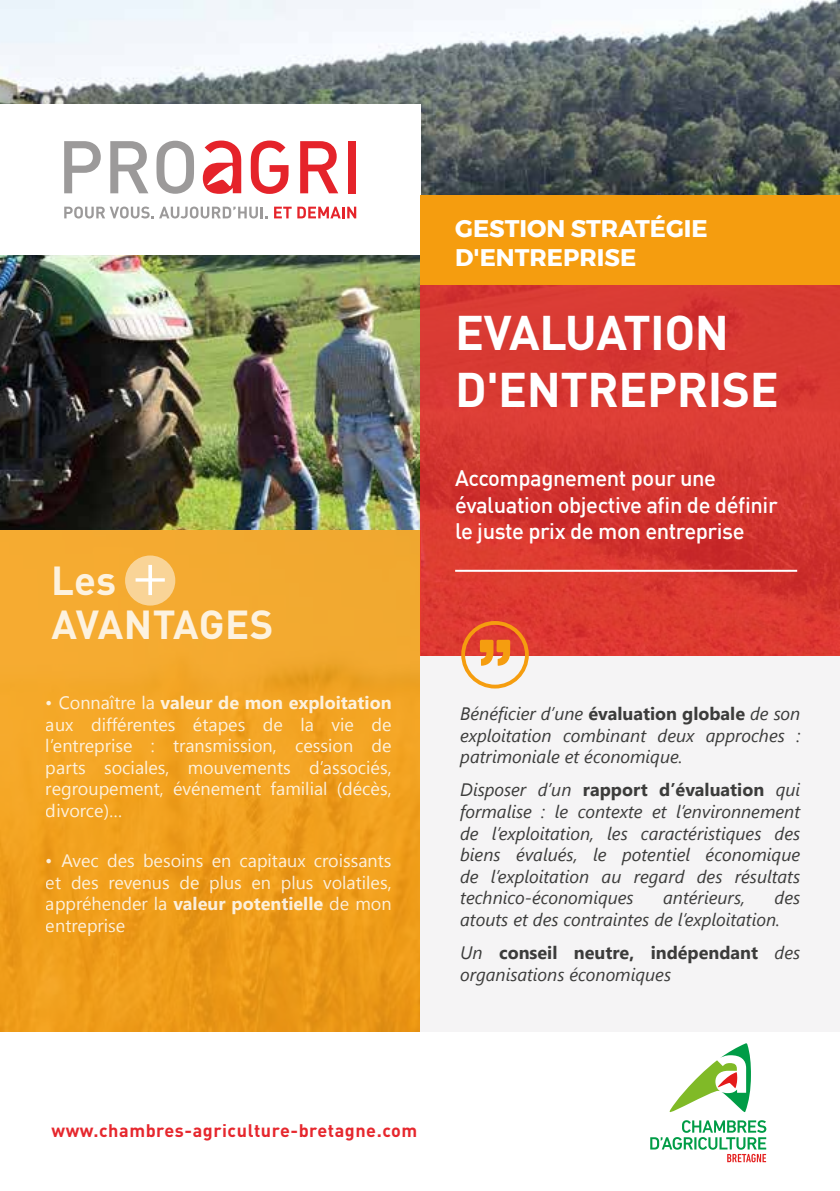
<style>
.page{position:relative;width:840px;height:1191px;background:#fff}
.page>*{position:absolute;margin:0;border:0;box-sizing:border-box;transform-origin:0 0}
.t1{font:56.6px "Myriad Pro";color:#fff}
.t2{font:700 48px/57.6px "DIN Pro";letter-spacing:-.01em;color:#fff}
.t3{font:700 40px/44px "DIN Pro";color:#fff}
.t4{font:700 24px/28.8px "Montserrat";color:#fff}
.t5{font:500 22px/26.4px "DIN";letter-spacing:-.02em;color:#fff}
.t6{font:italic 18px/21.6px "Segoe UI";color:#3c3c3b;text-align:justify}
.t7{font:18px/21.6px "Segoe UI";color:#fff;text-align:justify}
.t8{font:700 18px "DIN Pro";letter-spacing:.03em;color:#e6272d}
.s1{font-weight:700}
.s2{font-weight:700;font-style:normal}
</style>
<div class="page">
<img style="left:0;top:0;width:839px;height:530px">
<div style="left:0;top:104px;width:420px;height:151px;background:#fff"></div>
<div style="left:0;top:530px;width:420px;height:501px;background:linear-gradient(to bottom,#f5ad33,#ed9813)"></div>
<div style="left:420px;top:656px;width:419px;height:375px;background:#f5f4f5"></div>
<svg style="left:250px;top:141px;width:38px;height:53px"></svg>
<svg style="left:64px;top:206px;width:203px;height:12px"></svg>
<svg style="left:274px;top:207px;width:17px;height:11px"></svg>
<svg style="left:297px;top:207px;width:59px;height:11px"></svg>
<svg style="left:64px;top:141px;width:37px;height:52px"></svg>
<svg style="left:110px;top:141px;width:38px;height:52px"></svg>
<svg style="left:156px;top:141px;width:38px;height:53px"></svg>
<svg style="left:300px;top:141px;width:38px;height:52px"></svg>
<div style="left:348px;top:141px;width:8px;height:52px;background:#e5232a"></div>
<svg style="left:203px;top:141px;width:38px;height:53px"></svg>
<svg style="left:669px;top:1043px;width:81px;height:69px"></svg>
<svg style="left:650px;top:1120px;width:116px;height:42px"></svg>
<div style="left:125px;top:555px;width:50px;height:50px;background:#f9d497;border-radius:50%"></div>
<svg style="left:420px;top:285px;width:419px;height:371px;fill:#d83932"></svg>
<hr style="left:455px;top:570px;width:341px;height:2px;background:#fff">
<div style="left:420px;top:195px;width:419px;height:90px;background:#f59d0f"></div>
<div style="left:461px;top:621px;width:67px;height:67px;border:4px solid #f59d0f;border-radius:50%"></div>
<svg style="left:479px;top:639px;width:31px;height:27px"></svg>
<h1 class="t1" style="left:133px;top:541px;width:35px">+</h1>
<h3 class="t3" style="left:51px;top:554px;width:223px">Les<br>AVANTAGES</h3>
<p class="t7" style="left:46px;top:691px;width:347px">• Connaître la <span class="s1">valeur de mon exploitation </span>aux différentes étapes de la vie de l’entreprise : transmission, cession de parts sociales, mouvements d’associés, regroupement, événement familial (décès, divorce)…</p>
<p class="t7" style="left:46px;top:849px;width:347px">• Avec des besoins en capitaux croissants et des revenus de plus en plus volatiles, appréhender la <span class="s1">valeur potentielle</span> de mon entreprise</p>
<h3 class="t4" style="left:455px;top:214px;width:254px">GESTION STRATÉGIE<br>D'ENTREPRISE</h3>
<h2 class="t2" style="left:455px;top:298px;width:325px">EVALUATION<br>D'ENTREPRISE</h2>
<p class="t5" style="left:455px;top:464px;width:324px">Accompagnement pour une évaluation objective afin de définir le juste prix de mon entreprise</p>
<p class="t6" style="left:460px;top:700px;width:341px">Bénéficier d’une <span class="s2">évaluation globale</span> de son exploitation combinant deux approches : patrimoniale et économique.</p>
<p class="t6" style="left:460px;top:776px;width:341px">Disposer d’un <span class="s2">rapport d’évaluation</span> qui formalise : le contexte et l’environnement de l’exploitation, les caractéristiques des biens évalués, le potentiel économique de l’exploitation au regard des résultats technico-économiques</p>
<p class="t6" style="left:662px;top:884px;width:83px">antérieurs,</p>
<p class="t6" style="left:460px;top:884px;width:341px;text-indent:314px">des atouts et des contraintes de l’exploitation.</p>
<p class="t6" style="left:460px;top:939px;width:341px">Un <span class="s2">conseil neutre, indépendant</span> des organisations économiques</p>
<p class="t8" style="left:51px;top:1115px;width:367px">www.chambres-agriculture-bretagne.com</p>
</div>
